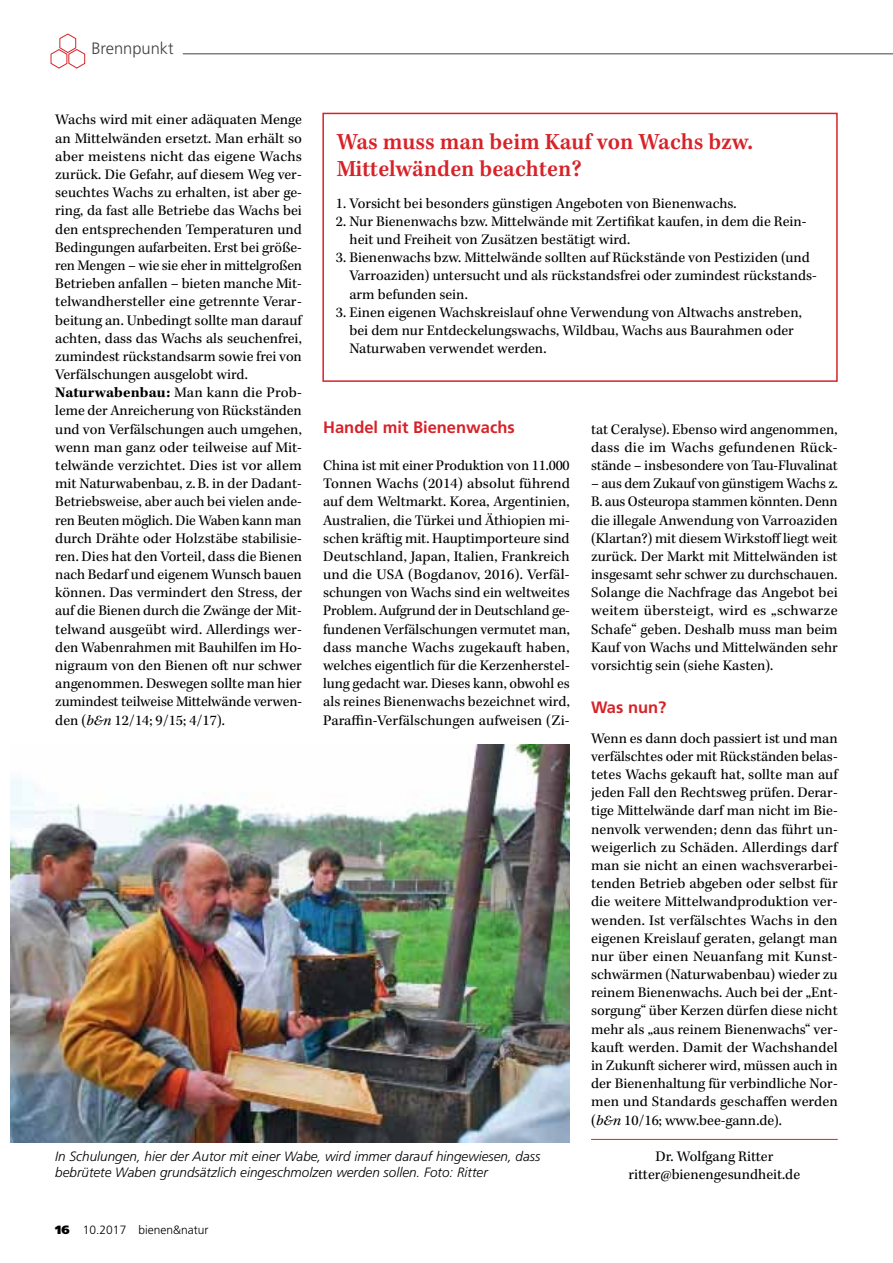
<style>
.page{position:relative;width:893px;height:1263px;background:#fff}
.page>*{position:absolute;margin:0;border:0;box-sizing:border-box;transform-origin:0 0}
.t1{font:24px/27px "Kepler Std Semibold Scn Capt";color:#d72229}
.t2{font:700 16.5px "Frutiger LT Std";color:#d72229}
.t3{font:300 16.5px "Frutiger LT Std";color:#414042}
.t4{font:15px/18.1px "Kepler Std";color:#000}
.t5{font:italic 300 13.5px/16.5px "Frutiger LT Std";color:#000}
.t6{font:300 12px "Frutiger LT Std";color:#000}
.s1{font-weight:700}
.s2{font-style:italic}
.s3{font-weight:900}
</style>
<div class="page">
<svg style="left:50px;top:33px;width:35px;height:36px"></svg>
<hr style="left:183px;top:53px;width:710px;height:1px;background:#414042">
<div style="left:322px;top:113px;width:516px;height:269px;border:2px solid #d72229"></div>
<img style="left:10px;top:744px;width:560px;height:399px">
<hr style="left:591px;top:1139px;width:247px;height:1px;background:#d72229">
<p class="t3" style="left:91px;top:39px;width:84px">Brennpunkt</p>
<p class="t4" style="left:55px;top:111px;width:248px">Wachs wird mit einer adäquaten Menge an Mittelwänden ersetzt. Man erhält so aber meistens nicht das eigene Wachs zurück. Die Gefahr, auf diesem Weg ver&shy;seuchtes Wachs zu erhalten, ist aber ge&shy;ring, da fast alle Betriebe das Wachs bei den entsprechenden Temperaturen und Bedingungen aufarbeiten. Erst bei größe&shy;ren Mengen – wie sie eher in mittelgroßen Betrieben anfallen – bieten manche Mit&shy;telwandhersteller eine getrennte Verar&shy;beitung an. Unbedingt sollte man darauf achten, dass das Wachs als seuchenfrei, zumindest rückstandsarm sowie frei von Verfälschungen ausgelobt wird.<br><span class="s1">Naturwabenbau:</span> Man kann die Prob&shy;leme der Anreicherung von Rückständen und von Verfälschungen auch umgehen, wenn man ganz oder teilweise auf Mit&shy;telwände verzichtet. Dies ist vor allem mit Naturwabenbau, z.B. in der Dadant-Betriebsweise, aber auch bei vielen ande&shy;ren Beuten möglich. Die Waben kann man durch Drähte oder Holzstäbe stabilisie&shy;ren. Dies hat den Vorteil, dass die Bienen nach Bedarf und eigenem Wunsch bauen können. Das vermindert den Stress, der auf die Bienen durch die Zwänge der Mit&shy;telwand ausgeübt wird. Allerdings wer&shy;den Wabenrahmen mit Bauhilfen im Ho&shy;nigraum von den Bienen oft nur schwer angenommen. Deswegen sollte man hier zumindest teilweise Mittelwände verwen&shy;den (<span class="s2">b&amp;n</span> 12/14; 9/15; 4/17).</p>
<h1 class="t1" style="left:337px;top:129px;width:418px">Was muss man beim Kauf von Wachs bzw.<br>Mittelwänden beachten?</h1>
<p class="t4" style="left:336px;top:195px;width:402px">1. Vorsicht bei besonders günstigen Angeboten von Bienenwachs.</p>
<p class="t4" style="left:349px;top:213px;width:459px;text-indent:-14px">2. Nur Bienenwachs bzw. Mittelwände mit Zertifikat kaufen, in dem die Rein&shy;heit und Freiheit von Zusätzen bestätigt wird.</p>
<p class="t4" style="left:349px;top:249px;width:469px;text-indent:-14px">3. Bienenwachs bzw. Mittelwände sollten auf Rückstände von Pestiziden (und<br>Varroaziden) untersucht und als rückstandsfrei oder zumindest rückstands&shy;arm befunden sein.</p>
<p class="t4" style="left:349px;top:304px;width:454px;text-indent:-14px">3. Einen eigenen Wachskreislauf ohne Verwendung von Altwachs anstreben, bei dem nur Entdeckelungswachs, Wildbau, Wachs aus Baurahmen oder<br>Naturwaben verwendet werden.</p>
<p class="t2" style="left:323px;top:418px;width:193px">Handel mit Bienenwachs</p>
<p class="t4" style="left:323px;top:457px;width:248px;text-align:justify">China ist mit einer Produktion von 11.000<br>Tonnen Wachs (2014) absolut führend auf dem Weltmarkt. Korea, Argentinien, Australien, die Türkei und Äthiopien mi&shy;schen kräftig mit. Hauptimporteure sind Deutschland, Japan, Italien, Frankreich und die USA (Bogdanov, 2016). Verfäl&shy;schungen von Wachs sind ein weltweites Problem. Aufgrund der in Deutschland ge&shy;fundenen Verfälschungen vermutet man, dass manche Wachs zugekauft haben, welches eigentlich für die Kerzenherstel&shy;lung gedacht war. Dieses kann, obwohl es als reines Bienenwachs bezeichnet wird, Paraffin-Verfälschungen aufweisen (Zi-</p>
<p class="t4" style="left:591px;top:420px;width:248px;text-align:justify">tat Ceralyse). Ebenso wird angenommen, dass die im Wachs gefundenen Rück&shy;stände – insbesondere von Tau-Fluvalinat</p>
<p class="t4" style="left:591px;top:475px;width:248px;text-align:justify">– aus dem Zukauf von günstigem Wachs z.<br>B. aus Osteuropa stammen könnten. Denn die illegale Anwendung von Varroaziden (Klartan?) mit diesem Wirkstoff liegt weit zurück. Der Markt mit Mittelwänden ist insgesamt sehr schwer zu durchschauen.<br>Solange die Nachfrage das Angebot bei weitem übersteigt, wird es „schwarze Schafe“ geben. Deshalb muss man beim Kauf von Wachs und Mittelwänden sehr vorsichtig sein (siehe Kasten).</p>
<p class="t2" style="left:591px;top:698px;width:77px">Was nun?</p>
<p class="t4" style="left:591px;top:729px;width:248px;text-align:justify">Wenn es dann doch passiert ist und man verfälschtes oder mit Rückständen belas&shy;tetes Wachs gekauft hat, sollte man auf jeden Fall den Rechtsweg prüfen. Derar&shy;tige Mittelwände darf man nicht im Bie&shy;nenvolk verwenden; denn das führt un&shy;weigerlich zu Schäden. Allerdings darf man sie nicht an einen wachsverarbei&shy;tenden Betrieb abgeben oder selbst für die weitere Mittelwandproduktion ver&shy;wenden. Ist verfälschtes Wachs in den eigenen Kreislauf geraten, gelangt man nur über einen Neuanfang mit Kunst&shy;schwärmen (Naturwabenbau) wieder zu reinem Bienenwachs. Auch bei der „Ent&shy;sorgung“ über Kerzen dürfen diese nicht mehr als „aus reinem Bienenwachs“ ver&shy;kauft werden. Damit der Wachshandel in Zukunft sicherer wird, müssen auch in der Bienenhaltung für verbindliche Nor&shy;men und Standards geschaffen werden (<span class="s2">b&amp;n</span> 10/16; www.bee-gann.de).</p>
<p class="t4" style="left:629px;top:1148px;width:173px;text-align:center">Dr. Wolfgang Ritter ritter@bienengesundheit.de</p>
<p class="t5" style="left:55px;top:1148px;width:487px">In Schulungen, hier der Autor mit einer Wabe, wird immer darauf hingewiesen, dass bebrütete Waben grundsätzlich eingeschmolzen werden sollen. Foto: Ritter</p>
<p class="t6" style="left:55px;top:1223px;width:155px"><span class="s3">16</span> 10.2017 bienen&amp;natur</p>
</div>
